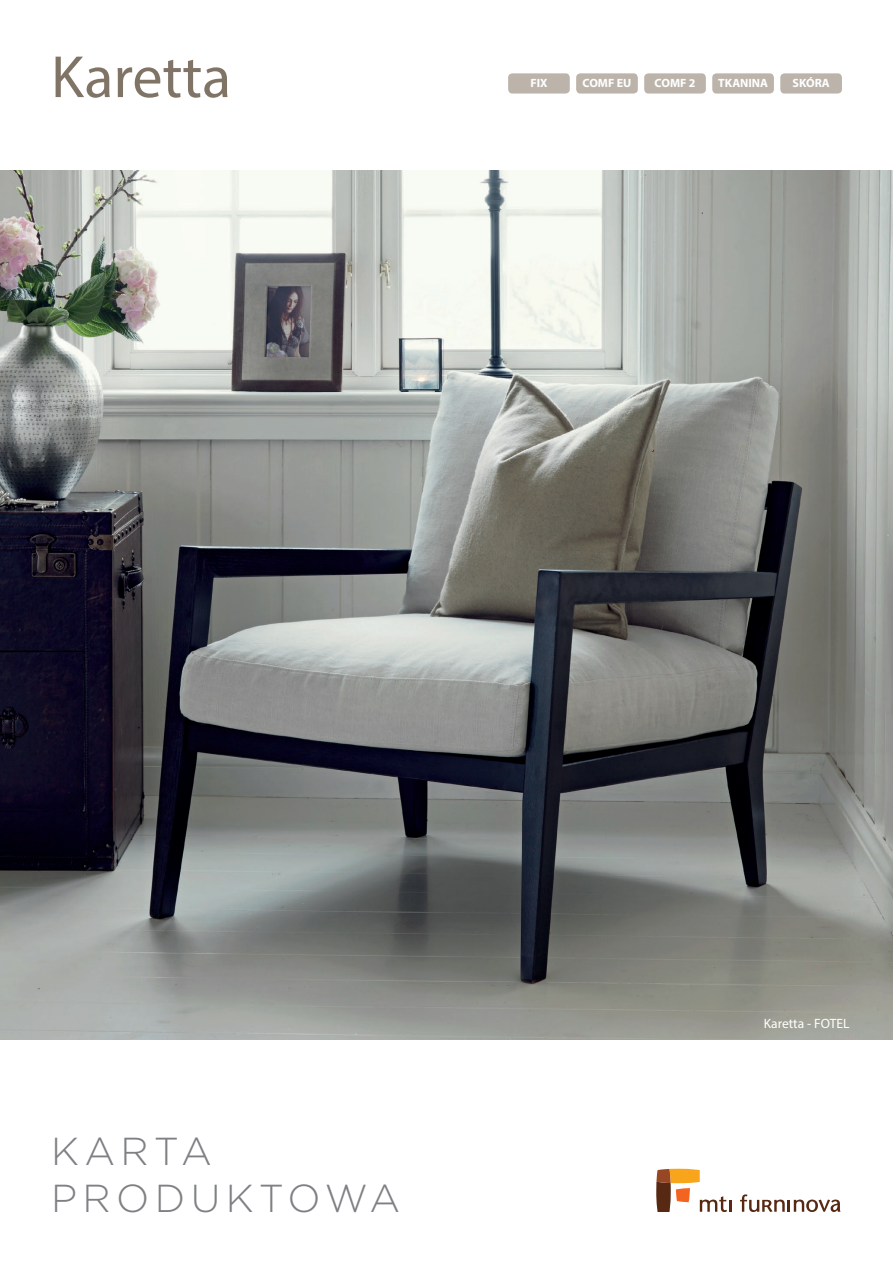
<style>
.page{position:relative;width:893px;height:1263px;background:#fff}
.page>*{position:absolute;margin:0;border:0;box-sizing:border-box;transform-origin:0 0}
.t1{font:60px "Myriad Pro";color:#807466}
.t2{font:300 39px/46.8px "Gotham";letter-spacing:.14em;color:#7e8083}
.t3{font:13.5px "Myriad Pro";color:#fff}
.t4{font:700 12px "Myriad Pro";color:#fff}
</style>
<div class="page">
<img style="left:0;top:170px;width:893px;height:870px">
<svg style="left:656px;top:1169px;width:76px;height:43px"></svg>
<svg style="left:740px;top:1194px;width:100px;height:18px"></svg>
<div style="left:644px;top:73px;width:62px;height:21px;background:#bcb4aa;border-radius:4px"></div>
<div style="left:576px;top:73px;width:62px;height:21px;background:#bcb4aa;border-radius:4px"></div>
<div style="left:508px;top:73px;width:62px;height:21px;background:#bcb4aa;border-radius:4px"></div>
<div style="left:780px;top:73px;width:62px;height:21px;background:#bcb4aa;border-radius:4px"></div>
<div style="left:712px;top:73px;width:62px;height:21px;background:#bcb4aa;border-radius:4px"></div>
<h1 class="t1" style="left:51px;top:40px;width:182px">Karetta</h1>
<p class="t4" style="left:530px;top:75px;width:19px">FIX</p>
<p class="t4" style="left:583px;top:75px;width:50px">COMF EU</p>
<p class="t4" style="left:655px;top:75px;width:42px">COMF 2</p>
<p class="t4" style="left:718px;top:75px;width:51px">TKANINA</p>
<p class="t4" style="left:793px;top:75px;width:39px">SKÓRA</p>
<h2 class="t2" style="left:51px;top:1127px;width:351px">KARTA<br>PRODUKTOWA</h2>
<p class="t3" style="left:764px;top:1015px;width:87px">Karetta - FOTEL</p>
</div>
